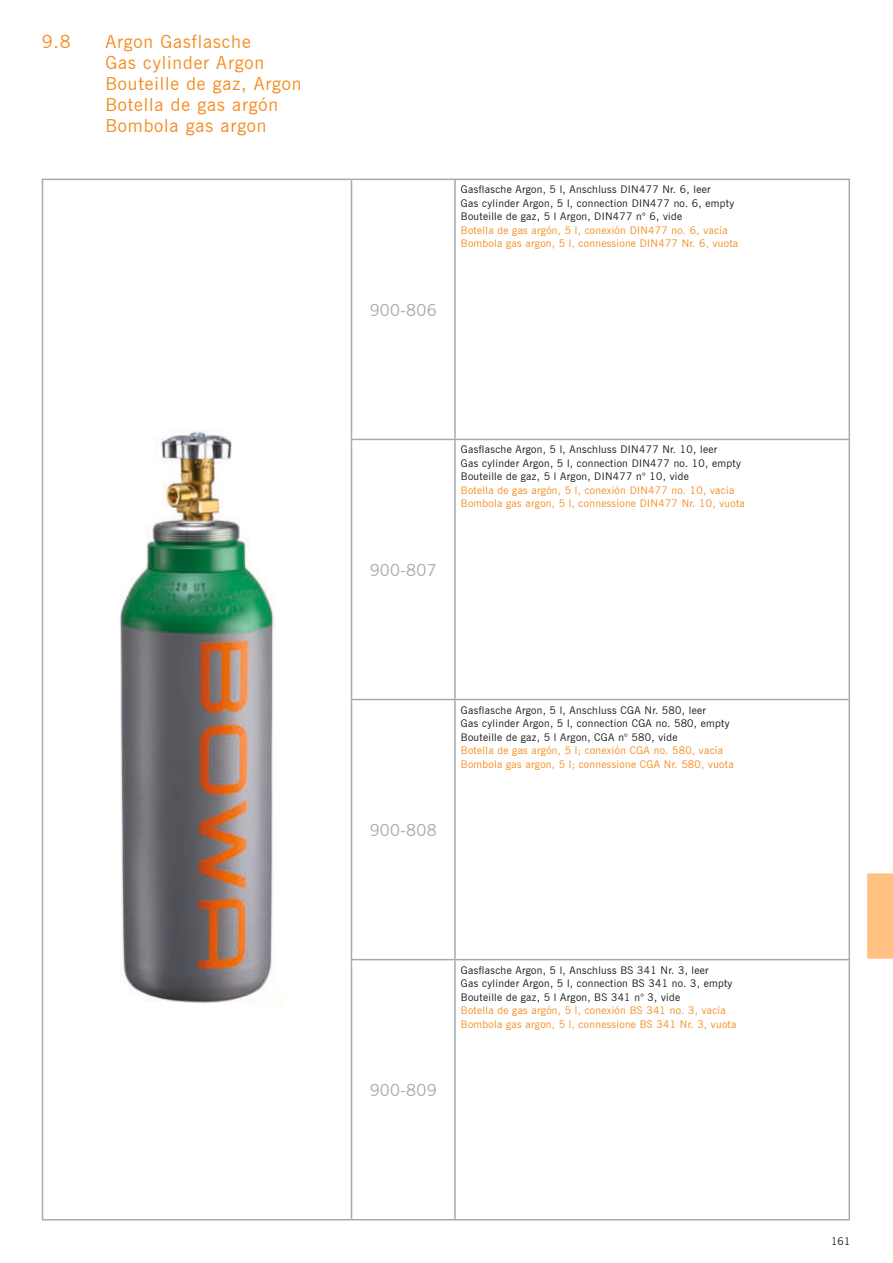
<style>
.page{position:relative;width:893px;height:1263px;background:#fff}
.page>*{position:absolute;margin:0;border:0;box-sizing:border-box;transform-origin:0 0}
.t1{font:18px/21px "News Gothic BT";letter-spacing:.05em;color:#f58a1c}
.t2{font:16.5px "News Gothic BT";letter-spacing:.02em;color:#a4aaae}
.t3{font:10.5px/13.5px "News Gothic BT";letter-spacing:.03em;color:#131413}
.t4{font:10.5px/13.5px "News Gothic BT";letter-spacing:.03em;color:#f58a1c}
</style>
<div class="page">
<svg style="left:849px;top:178px;width:44px;height:781px"></svg>
<hr style="left:42px;top:180px;width:1px;height:259px;background:#a4aaae">
<hr style="left:42px;top:439px;width:1px;height:260px;background:#a4aaae">
<hr style="left:42px;top:699px;width:1px;height:261px;background:#a4aaae">
<hr style="left:42px;top:960px;width:1px;height:259px;background:#a4aaae">
<hr style="left:42px;top:179px;width:309px;height:1px;background:#a4aaae">
<hr style="left:351px;top:179px;width:104px;height:1px;background:#a4aaae">
<hr style="left:351px;top:180px;width:1px;height:259px;background:#a4aaae">
<hr style="left:351px;top:440px;width:1px;height:259px;background:#a4aaae">
<hr style="left:351px;top:700px;width:1px;height:259px;background:#a4aaae">
<hr style="left:351px;top:960px;width:1px;height:259px;background:#a4aaae">
<hr style="left:351px;top:439px;width:104px;height:1px;background:#a4aaae">
<hr style="left:351px;top:699px;width:104px;height:1px;background:#a4aaae">
<hr style="left:351px;top:959px;width:104px;height:1px;background:#a4aaae">
<hr style="left:42px;top:1219px;width:309px;height:1px;background:#a4aaae">
<hr style="left:351px;top:1219px;width:104px;height:1px;background:#a4aaae">
<hr style="left:454px;top:180px;width:2px;height:259px;background:#a4aaae">
<hr style="left:454px;top:440px;width:2px;height:259px;background:#a4aaae">
<hr style="left:454px;top:700px;width:2px;height:259px;background:#a4aaae">
<hr style="left:454px;top:960px;width:2px;height:259px;background:#a4aaae">
<hr style="left:455px;top:179px;width:395px;height:1px;background:#a4aaae">
<hr style="left:849px;top:180px;width:1px;height:259px;background:#a4aaae">
<hr style="left:849px;top:440px;width:1px;height:259px;background:#a4aaae">
<hr style="left:849px;top:700px;width:1px;height:259px;background:#a4aaae">
<hr style="left:849px;top:960px;width:1px;height:259px;background:#a4aaae">
<hr style="left:455px;top:439px;width:395px;height:1px;background:#a4aaae">
<hr style="left:455px;top:699px;width:395px;height:1px;background:#a4aaae">
<hr style="left:455px;top:959px;width:395px;height:1px;background:#a4aaae">
<hr style="left:455px;top:1219px;width:395px;height:1px;background:#a4aaae">
<img style="left:120px;top:430px;width:155px;height:573px">
<h1 class="t1" style="left:42px;top:32px;width:30px">9.8</h1>
<h1 class="t1" style="left:105px;top:32px;width:198px">Argon Gasflasche<br>Gas cylinder Argon<br>Bouteille de gaz, Argon<br>Botella de gas argón<br>Bombola gas argon</h1>
<h2 class="t2" style="left:370px;top:303px;width:69px">900-806</h2>
<p class="t3" style="left:461px;top:184px;width:275px">Gasflasche Argon, 5 l, Anschluss DIN477 Nr. 6, leer<br>Gas cylinder Argon, 5 l, connection DIN477 no. 6, empty<br>Bouteille de gaz, 5 l Argon, DIN477 n° 6, vide</p>
<p class="t4" style="left:461px;top:224px;width:279px">Botella de gas argón, 5 l, conexión DIN477 no. 6, vacía<br>Bombola gas argon, 5 l, connessione DIN477 Nr. 6, vuota</p>
<h2 class="t2" style="left:370px;top:563px;width:69px">900-807</h2>
<p class="t3" style="left:461px;top:444px;width:281px">Gasflasche Argon, 5 l, Anschluss DIN477 Nr. 10, leer<br>Gas cylinder Argon, 5 l, connection DIN477 no. 10, empty<br>Bouteille de gaz, 5 l Argon, DIN477 n° 10, vide</p>
<p class="t4" style="left:461px;top:484px;width:285px">Botella de gas argón, 5 l, conexión DIN477 no. 10, vacía<br>Bombola gas argon, 5 l, connessione DIN477 Nr. 10, vuota</p>
<h2 class="t2" style="left:370px;top:823px;width:69px">900-808</h2>
<p class="t3" style="left:461px;top:704px;width:270px">Gasflasche Argon, 5 l, Anschluss CGA Nr. 580, leer<br>Gas cylinder Argon, 5 l, connection CGA no. 580, empty<br>Bouteille de gaz, 5 l Argon, CGA n° 580, vide</p>
<p class="t4" style="left:461px;top:744px;width:274px">Botella de gas argón, 5 l; conexión CGA no. 580, vacía<br>Bombola gas argon, 5 l; connessione CGA Nr. 580, vuota</p>
<h2 class="t2" style="left:370px;top:1083px;width:69px">900-809</h2>
<p class="t3" style="left:461px;top:964px;width:273px">Gasflasche Argon, 5 l, Anschluss BS 341 Nr. 3, leer<br>Gas cylinder Argon, 5 l, connection BS 341 no. 3, empty<br>Bouteille de gaz, 5 l Argon, BS 341 n° 3, vide</p>
<p class="t4" style="left:461px;top:1004px;width:277px">Botella de gas argón, 5 l, conexión BS 341 no. 3, vacía<br>Bombola gas argon, 5 l, connessione BS 341 Nr. 3, vuota</p>
<p class="t3" style="left:831px;top:1236px;width:21px">161</p>
</div>
